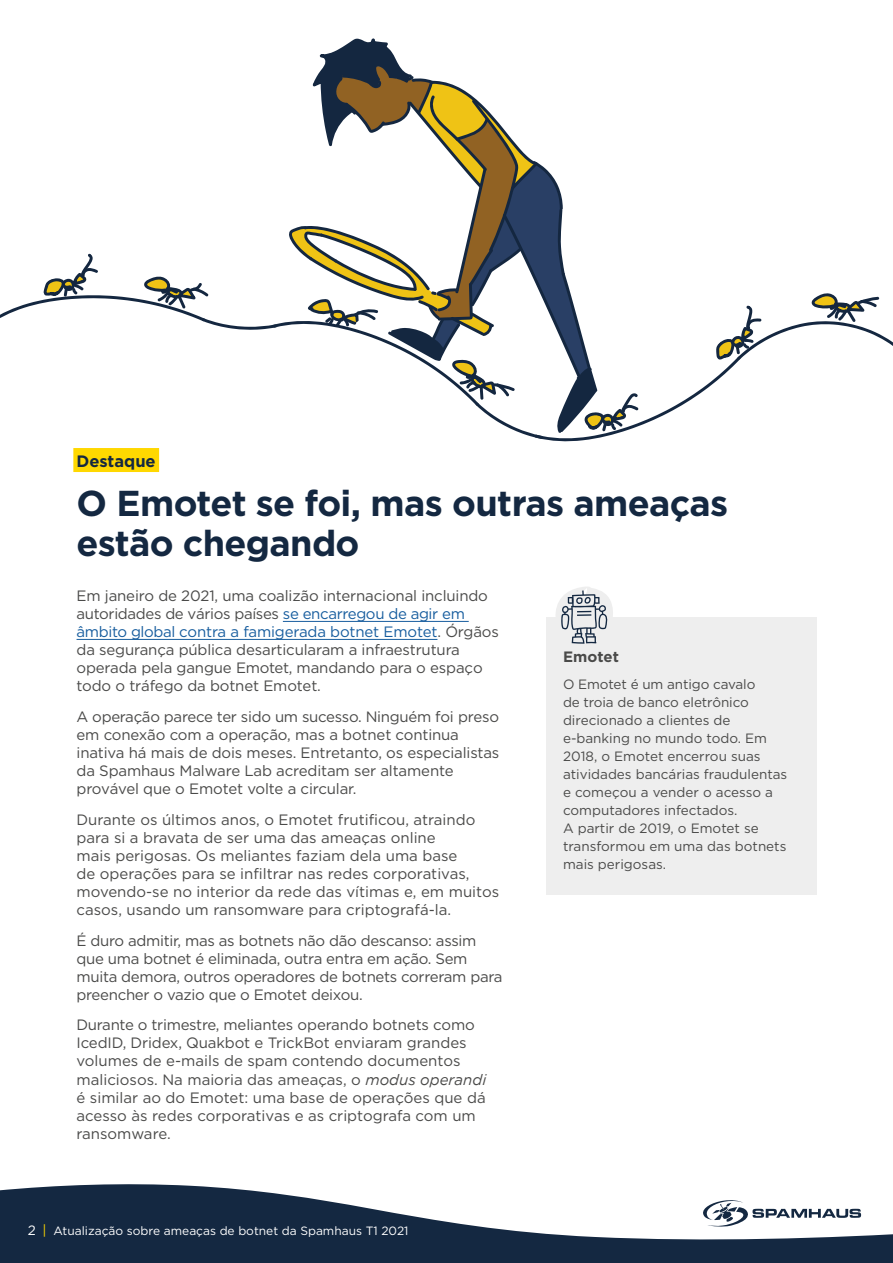
<style>
.page{position:relative;width:893px;height:1263px;background:#fff}
.page>*{position:absolute;margin:0;border:0;box-sizing:border-box;transform-origin:0 0}
.Page_heading{font:700 36px/40.5px "Gotham";letter-spacing:-.02em;color:#142841}
.Subhead{font:700 16.5px "Gotham";color:#142841}
.Body{font:15px/18px "Gotham";letter-spacing:-.01em;color:#4a4a49}
.Caption_heading{font:700 15px "Gotham";letter-spacing:-.005em;color:#4a4a49}
.t1{font:13.5px/18px "Gotham";color:#4a4a49}
.t2{font:12px "Gotham";color:#fff}
.s1{color:#175d9e}
.s2{font-style:italic}
.s3{font-size:13.5px}
.s4{font-size:13.5px;color:#ffd800}
</style>
<div class="page">
<svg style="left:0;top:1184px;width:893px;height:79px;fill:#142841"></svg>
<svg style="left:702px;top:1199px;width:159px;height:28px"></svg>
<hr style="left:283px;top:621px;width:186px;height:1px;background:#175d9e">
<hr style="left:77px;top:639px;width:360px;height:1px;background:#175d9e">
<div style="left:546px;top:617px;width:270px;height:278px;background:#eee"></div>
<div style="left:73px;top:448px;width:86px;height:24px;background:#ffd800"></div>
<svg style="left:556px;top:587px;width:55px;height:57px"></svg>
<svg style="left:0;top:38px;width:893px;height:404px"></svg>
<p class="Subhead" style="left:77px;top:450px;width:81px">Destaque</p>
<p class="Page_heading" style="left:77px;top:482px;width:653px">O Emotet se foi, mas outras ameaças estão chegando</p>
<p class="Body" style="left:77px;top:587px;width:424px">Em janeiro de 2021, uma coalizão internacional incluindo autoridades de vários países <span class="s1">se encarregou de agir em âmbito global contra a famigerada botnet Emotet</span>. Órgãos da segurança pública desarticularam a infraestrutura operada pela gangue Emotet, mandando para o espaço todo o tráfego da botnet Emotet.</p>
<p class="Body" style="left:77px;top:708px;width:424px">A operação parece ter sido um sucesso. Ninguém foi preso em conexão com a operação, mas a botnet continua inativa há mais de dois meses. Entretanto, os especialistas da Spamhaus Malware Lab acreditam ser altamente provável que o Emotet volte a circular.</p>
<p class="Body" style="left:77px;top:810px;width:424px">Durante os últimos anos, o Emotet frutificou, atraindo para si a bravata de ser uma das ameaças online<br>mais perigosas. Os meliantes faziam dela uma base<br>de operações para se infiltrar nas redes corporativas, movendo-se no interior da rede das vítimas e, em muitos casos, usando um ransomware para criptografá-la.</p>
<p class="Body" style="left:77px;top:931px;width:427px">É duro admitir, mas as botnets não dão descanso: assim que uma botnet é eliminada, outra entra em ação. Sem muita demora, outros operadores de botnets correram para preencher o vazio que o Emotet deixou.</p>
<p class="Body" style="left:77px;top:1016px;width:411px">Durante o trimestre, meliantes operando botnets como IcedID, Dridex, Quakbot e TrickBot enviaram grandes volumes de e-mails de spam contendo documentos maliciosos. Na maioria das ameaças, o <span class="s2">modus operandi </span>é similar ao do Emotet: uma base de operações que dá acesso às redes corporativas e as criptografa com um ransomware.</p>
<p class="t2" style="left:28px;top:1224px;width:382px"><span class="s3">2</span> <span class="s4">|</span> Atualização sobre ameaças de botnet da Spamhaus T1 2021</p>
<p class="Caption_heading" style="left:563px;top:647px;width:57px">Emotet</p>
<p class="t1" style="left:563px;top:675px;width:226px">O Emotet é um antigo cavalo<br>de troia de banco eletrônico direcionado a clientes de e-banking no mundo todo. Em<br>2018, o Emotet encerrou suas atividades bancárias fraudulentas e começou a vender o acesso a computadores infectados.<br>A partir de 2019, o Emotet se transformou em uma das botnets mais perigosas.</p>
</div>
